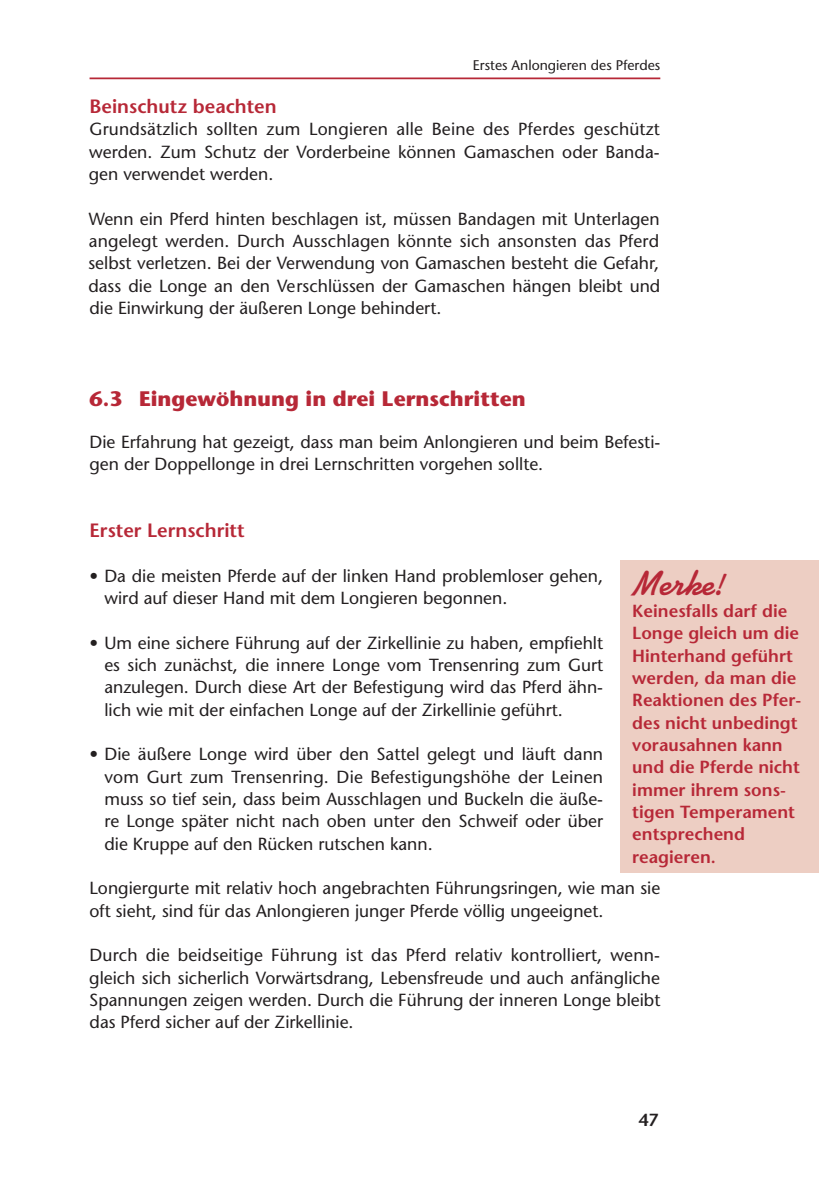
<style>
.page{position:relative;width:833px;height:1190px;background:#fff}
.page>*{position:absolute;margin:0;border:0;box-sizing:border-box;transform-origin:0 0}
.t1{font:700 35px "Kaufmann";color:#b72837}
.t2{font:700 21px "Stone Sans";color:#b72837}
.t3{font:600 19.25px "Stone Sans";color:#b72837}
.t4{font:17.5px/22.4px "Stone Sans";color:#231f20;text-align:justify}
.t5{font:600 17.5px/22.4px "Stone Sans";color:#b72837}
.t6{font:600 17.5px "Stone Sans";color:#231f20}
.t7{font:14px "Stone Sans";color:#231f20}
</style>
<div class="page">
<hr style="left:90px;top:77px;width:570px;height:2px;background:#b72837">
<div style="left:620px;top:560px;width:199px;height:312px;background:#edcec3"></div>
<p class="t7" style="left:473px;top:60px;width:189px">Erstes Anlongieren des Pferdes</p>
<p class="t3" style="left:90px;top:99px;width:189px">Beinschutz beachten</p>
<p class="t4" style="left:89px;top:120px;width:572px">Grundsätzlich sollten zum Longieren alle Beine des Pferdes geschützt werden. Zum Schutz der Vorderbeine können Gamaschen oder Banda&shy;gen verwendet werden.</p>
<p class="t4" style="left:88px;top:209px;width:573px">Wenn ein Pferd hinten beschlagen ist, müssen Bandagen mit Unter lagen angelegt werden. Durch Ausschlagen könnte sich ansonsten das Pferd selbst verletzen. Bei der Verwendung von Gamaschen besteht die Gefahr, dass die Longe an den Verschlüssen der Gamaschen hängen bleibt und die Einwirkung der äußeren Longe behindert.</p>
<p class="t2" style="left:90px;top:390px;width:438px">6.3 Eingewöhnung in drei Lernschritten</p>
<p class="t4" style="left:90px;top:432px;width:572px">Die Erfahrung hat gezeigt, dass man beim Anlongieren und beim Befesti&shy;gen der Doppellonge in drei Lernschritten vorgehen sollte.</p>
<p class="t3" style="left:90px;top:523px;width:156px">Erster Lernschritt</p>
<p class="t4" style="left:104px;top:566px;width:500px;text-indent:-15px">• Da die meisten Pferde auf der linken Hand problemloser gehen, wird auf dieser Hand mit dem Longieren begonnen.</p>
<p class="t4" style="left:104px;top:633px;width:500px;text-indent:-15px">• Um eine sichere Führung auf der Zirkellinie zu haben, empfiehlt es sich zunächst, die innere Longe vom Trensenring zum Gurt anzulegen. Durch diese Art der Befestigung wird das Pferd ähn&shy;lich wie mit der einfachen Longe auf der Zirkellinie geführt.</p>
<p class="t4" style="left:104px;top:745px;width:500px;text-indent:-15px">• Die äußere Longe wird über den Sattel gelegt und läuft dann vom Gurt zum Trensenring. Die Befestigungshöhe der Leinen muss so tief sein, dass beim Ausschlagen und Buckeln die äuße&shy;re Longe später nicht nach oben unter den Schweif oder über die Kruppe auf den Rücken rutschen kann.</p>
<p class="t4" style="left:90px;top:879px;width:572px">Longiergurte mit relativ hoch angebrachten Führungsringen, wie man sie oft sieht, sind für das Anlongieren junger Pferde völlig ungeeignet.</p>
<p class="t4" style="left:89px;top:946px;width:572px">Durch die beidseitige Führung ist das Pferd relativ kontrolliert, wenn&shy;gleich sich sicherlich Vorwärtsdrang, Lebensfreude und auch anfängliche Spannungen zeigen werden. Durch die Führung der inneren Longe bleibt das Pferd sicher auf der Zirkellinie.</p>
<h1 class="t1" style="left:632px;top:570px;width:94px">Merke!</h1>
<p class="t5" style="left:632px;top:601px;width:170px">Keinesfalls darf die<br>Longe gleich um die<br>Hinterhand geführt werden, da man die<br>Reaktionen des Pfer&shy;des nicht unbedingt vorausahnen kann und die Pferde nicht immer ihrem sons - tigen Temperament entsprechend reagieren.</p>
<p class="t6" style="left:638px;top:1113px;width:22px">47</p>
</div>
